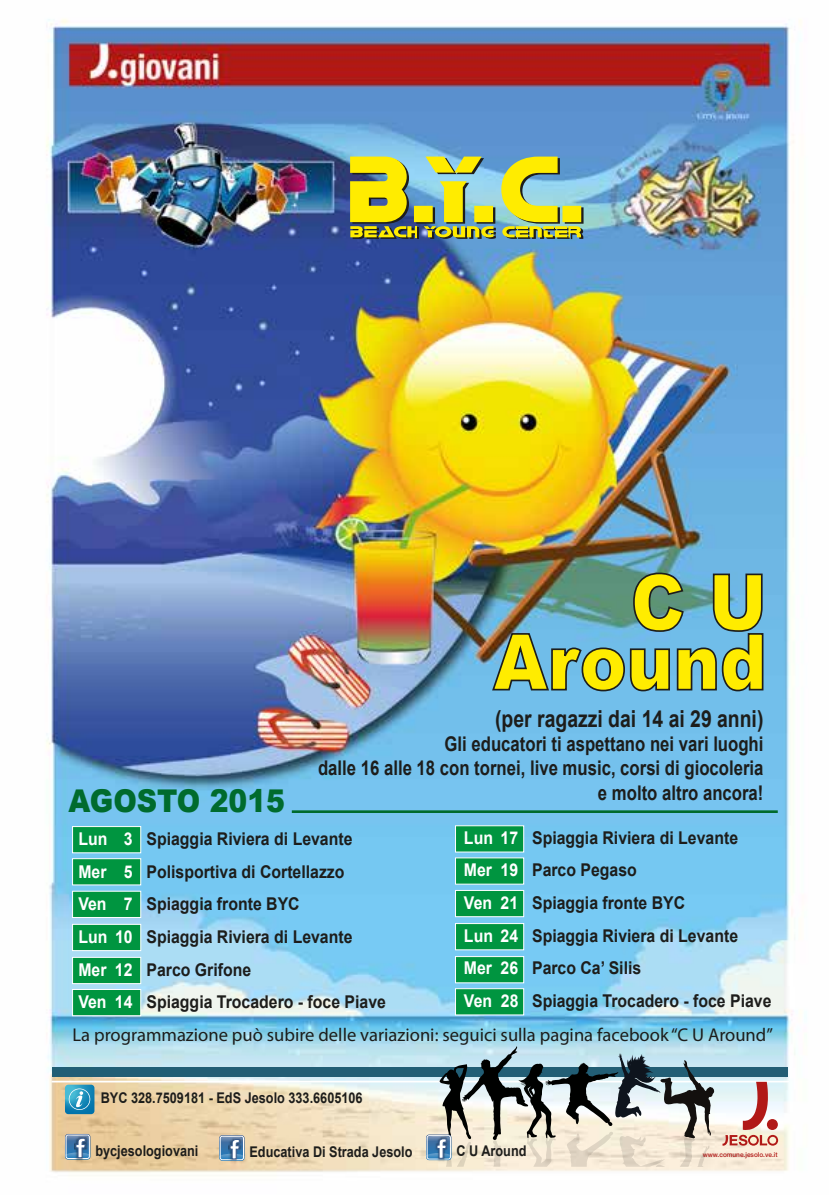
<style>
.page{position:relative;width:829px;height:1195px;background:#fff}
.page>*{position:absolute;margin:0;border:0;box-sizing:border-box;transform-origin:0 0}
.t1{font:900 77.8px/59.4px "Arial";color:#ffec00;text-align:right;scale:.9 1}
.t2{font:900 31.4px "Arial";color:#006b2d;scale:.9 1}
.t3{font:700 23.4px "Arial";color:#1d1d1b;scale:.83 1}
.t4{font:700 20.2px/24.2px "Arial";color:#1d1d1b;text-align:right;scale:.83 1}
.t5{font:18.6px "Myriad Pro";color:#1d1d1b}
.t6{font:700 17.6px/32.6px "Arial";color:#1d1d1b;scale:.9 1}
.t7{font:700 14.8px "Arial";color:#1d1d1b;scale:.86 1}
.t8{font:500 6.8px "Helvetica Neue LT Std";color:#b11917}
.s1{color:#fff}
</style>
<div class="page">
<img style="left:46px;top:19px;width:760px;height:1154px">
<div style="left:52px;top:1067px;width:736px;height:9px;background:#225e75"></div>
<div style="left:72px;top:826px;width:69px;height:27px;background:#009540;border:1px solid #fff"></div>
<div style="left:72px;top:858px;width:69px;height:27px;background:#009540;border:1px solid #fff"></div>
<div style="left:72px;top:891px;width:69px;height:27px;background:#009540;border:1px solid #fff"></div>
<div style="left:72px;top:924px;width:69px;height:27px;background:#009540;border:1px solid #fff"></div>
<div style="left:72px;top:957px;width:69px;height:27px;background:#009540;border:1px solid #fff"></div>
<div style="left:72px;top:989px;width:69px;height:27px;background:#009540;border:1px solid #fff"></div>
<div style="left:455px;top:825px;width:69px;height:27px;background:#009540;border:1px solid #fff"></div>
<div style="left:455px;top:857px;width:69px;height:27px;background:#009540"></div>
<div style="left:455px;top:890px;width:69px;height:27px;background:#009540;border:1px solid #fff"></div>
<div style="left:455px;top:923px;width:69px;height:27px;background:#009540;border:1px solid #fff"></div>
<div style="left:455px;top:956px;width:69px;height:27px;background:#009540;border:1px solid #fff"></div>
<div style="left:455px;top:988px;width:69px;height:27px;background:#009540;border:1px solid #fff"></div>
<svg style="left:350px;top:157px;width:233px;height:82px;background:#aebf62"></svg>
<svg style="left:722px;top:1082px;width:56px;height:63px"></svg>
<hr style="left:292px;top:810px;width:486px;height:3px;background:#006b2d">
<img style="left:75px;top:1159px;width:14px;height:2px">
<svg style="left:65px;top:1134px;width:25px;height:25px"></svg>
<img style="left:229px;top:1161px;width:14px;height:2px">
<svg style="left:219px;top:1135px;width:26px;height:26px"></svg>
<svg style="left:426px;top:1046px;width:288px;height:121px;background:#acb3b0"></svg>
<svg style="left:65px;top:1084px;width:29px;height:30px"></svg>
<svg style="left:491px;top:572px;width:273px;height:120px;background:#649fb3"></svg>
<h2 class="t2" style="left:68px;top:777px;width:242px">AGOSTO 2015</h2>
<h1 class="t1" style="left:493px;top:570px;width:306px">C U<br>Around</h1>
<h3 class="t3" style="left:495px;top:703px;width:325px">(per ragazzi dai 14 ai 29 anni)</h3>
<p class="t4" style="left:318px;top:732px;width:538px">Gli educatori ti aspettano nei vari luoghi<br>dalle 16 alle 18 con tornei, live music, corsi di giocoleria e molto altro ancora!</p>
<p class="t6" style="left:78px;top:823px;width:343px"><span class="s1">Lun 3</span> Spiaggia Riviera di Levante<br><span class="s1">Mer 5</span> Polisportiva di Cortellazzo<br><span class="s1">Ven 7</span> Spiaggia fronte BYC<br><span class="s1">Lun 10</span> Spiaggia Riviera di Levante<br><span class="s1">Mer 12</span> Parco Grifone<br><span class="s1">Ven 14</span> Spiaggia Trocadero - foce Piave</p>
<p class="t6" style="left:464px;top:822px;width:343px"><span class="s1">Lun 17</span> Spiaggia Riviera di Levante<br><span class="s1">Mer 19</span> Parco Pegaso<br><span class="s1">Ven 21</span> Spiaggia fronte BYC<br><span class="s1">Lun 24</span> Spiaggia Riviera di Levante<br><span class="s1">Mer 26</span> Parco Ca’ Silis<br><span class="s1">Ven 28</span> Spiaggia Trocadero - foce Piave</p>
<p class="t5" style="left:73px;top:1023px;width:702px">La programmazione può subire delle variazioni: seguici sulla pagina facebook “C U Around”</p>
<p class="t7" style="left:101px;top:1088px;width:306px">BYC 328.7509181 - EdS Jesolo 333.6605106</p>
<p class="t7" style="left:95px;top:1140px;width:121px">bycjesologiovani</p>
<p class="t7" style="left:249px;top:1142px;width:191px">Educativa Di Strada Jesolo</p>
<p class="t7" style="left:456px;top:1141px;width:83px">C U Around</p>
<p class="t8" style="left:703px;top:1151px;width:76px">www.comune.jesolo.ve.it</p>
</div>
